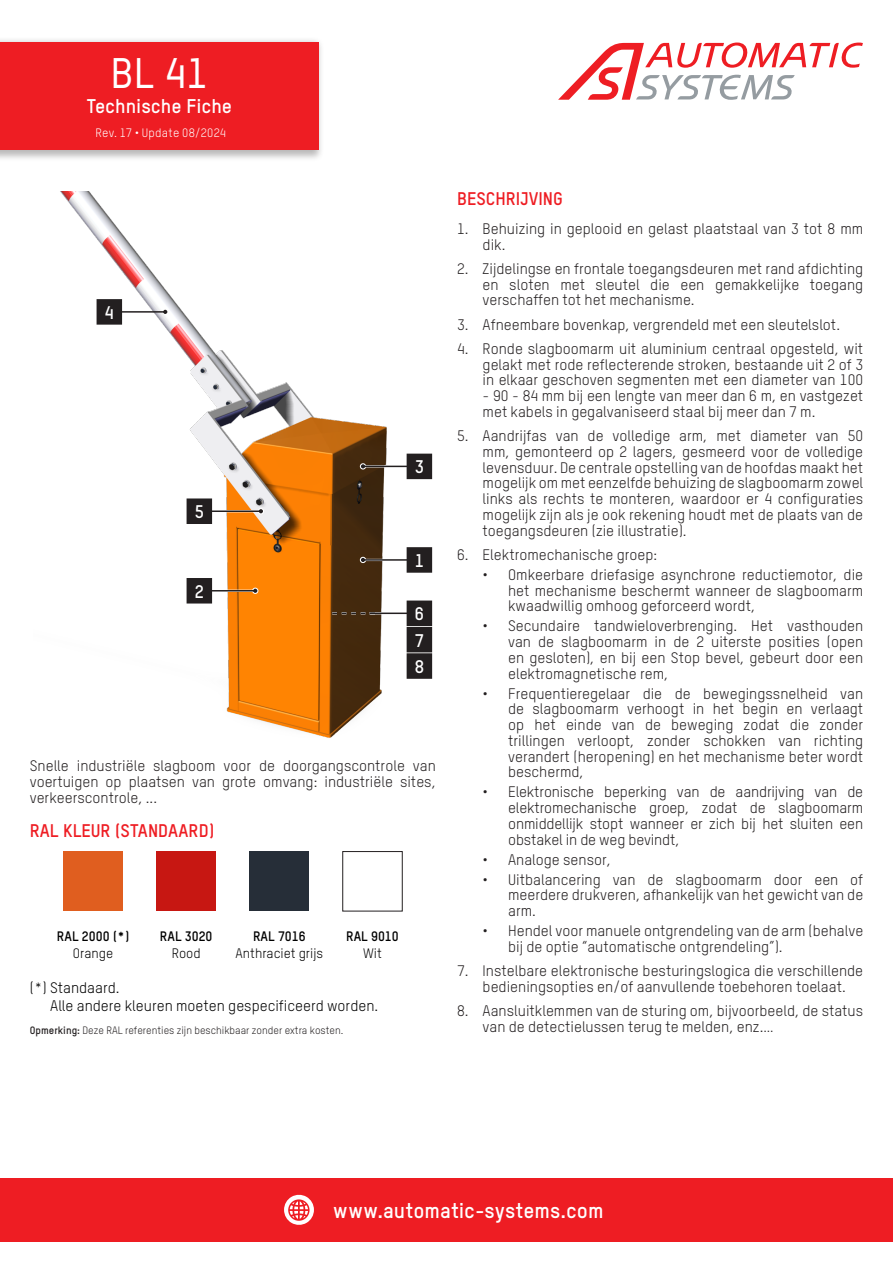
<style>
.page{position:relative;width:893px;height:1263px;background:#fff}
.page>*{position:absolute;margin:0;border:0;box-sizing:border-box;transform-origin:0 0}
.t1{font:500 42px "Oxfam TSTARPRO";color:#fff}
.t2{font:700 21px "Oxfam TSTARPRO";letter-spacing:.005em;color:#fff}
.t3{font:700 19.5px "Oxfam TSTARPRO";color:#fff}
.Titre_1{font:700 18px "Oxfam TSTARPRO";color:#ee1d23}
.bodytexte{font:700 18px "Oxfam TSTARPRO";color:#fff}
.bodytexte-2{font:15px/15.8px "Oxfam TSTARPRO";color:#231f20;text-align:justify}
.t4{font:15px/18px "Oxfam TSTARPRO";color:#000}
.t5{font:700 13.5px "Oxfam TSTARPRO";color:#000}
.t6{font:13.5px "Oxfam TSTARPRO";color:#000}
.t7{font:12px "Oxfam TSTARPRO";letter-spacing:.02em;color:#fff}
.Info{font:10.5px "Oxfam TSTARPRO";color:#231f20}
.s1{font-weight:700}
</style>
<div class="page">
<img style="left:60px;top:191px;width:335px;height:547px">
<hr style="left:363px;top:465px;width:55px;height:2px;background:#fff">
<hr style="left:363px;top:466px;width:56px;height:1px;background:#231f20">
<svg style="left:360px;top:463px;width:6px;height:6px"></svg>
<svg style="left:407px;top:454px;width:25px;height:25px"></svg>
<hr style="left:363px;top:559px;width:56px;height:2px;background:#231f20">
<svg style="left:360px;top:557px;width:6px;height:6px"></svg>
<svg style="left:407px;top:547px;width:25px;height:26px"></svg>
<hr style="left:109px;top:311px;width:56px;height:2px;background:#231f20">
<svg style="left:163px;top:310px;width:4px;height:4px"></svg>
<svg style="left:97px;top:299px;width:25px;height:26px"></svg>
<hr style="left:200px;top:590px;width:55px;height:2px;background:#fff">
<hr style="left:199px;top:590px;width:56px;height:1px;background:#231f20">
<svg style="left:252px;top:588px;width:6px;height:6px"></svg>
<svg style="left:187px;top:578px;width:25px;height:25px"></svg>
<hr style="left:199px;top:510px;width:62px;height:2px;background:#231f20">
<svg style="left:258px;top:508px;width:6px;height:6px"></svg>
<svg style="left:187px;top:498px;width:25px;height:26px"></svg>
<hr style="left:369px;top:612px;width:40px;height:2px;background:#231f20">
<svg style="left:332px;top:612px;width:43px;height:2px"></svg>
<div style="left:407px;top:600px;width:25px;height:79px;background:#231f20"></div>
<div style="left:63px;top:851px;width:60px;height:60px;background:#e05e1f"></div>
<div style="left:156px;top:851px;width:60px;height:60px;background:#c71712"></div>
<div style="left:250px;top:851px;width:59px;height:60px;background:#262e38"></div>
<div style="left:0;top:37px;width:325px;height:125px;background:#444141;opacity:.37"></div>
<div style="left:0;top:43px;width:319px;height:107px;background:#ee1d23"></div>
<svg style="left:558px;top:43px;width:305px;height:57px"></svg>
<div style="left:0;top:1178px;width:893px;height:64px;background:#ee1d23"></div>
<svg style="left:284px;top:1194px;width:30px;height:31px"></svg>
<h1 class="t1" style="left:111px;top:48px;width:99px">BL 41</h1>
<h3 class="t3" style="left:87px;top:94px;width:147px">Technische Fiche</h3>
<p class="t7" style="left:95px;top:126px;width:132px">Rev. 17 • Update 08/2024</p>
<p class="bodytexte" style="left:105px;top:301px;width:11px">4</p>
<p class="bodytexte" style="left:195px;top:501px;width:11px">5</p>
<p class="bodytexte" style="left:195px;top:580px;width:11px">2</p>
<p class="bodytexte" style="left:415px;top:456px;width:11px">3</p>
<p class="bodytexte" style="left:415px;top:549px;width:11px">1</p>
<p class="bodytexte" style="left:415px;top:603px;width:11px">6</p>
<p class="bodytexte" style="left:415px;top:629px;width:11px">7</p>
<p class="bodytexte" style="left:415px;top:656px;width:11px">8</p>
<p class="bodytexte-2" style="left:30px;top:758px;width:408px">Snelle industriële slagboom voor de doorgangscontrole van voertuigen op plaatsen van grote omvang: industriële sites, verkeerscontrole, ...</p>
<p class="Titre_1" style="left:30px;top:820px;width:186px">RAL KLEUR (STANDAARD)</p>
<p class="t5" style="left:57px;top:927px;width:74px">RAL 2000 (*)</p>
<p class="t5" style="left:160px;top:927px;width:54px">RAL 3020</p>
<p class="t5" style="left:253px;top:927px;width:54px">RAL 7016</p>
<p class="t5" style="left:346px;top:927px;width:54px">RAL 9010</p>
<p class="t6" style="left:73px;top:945px;width:42px">Orange</p>
<p class="t6" style="left:172px;top:945px;width:30px">Rood</p>
<p class="t6" style="left:236px;top:945px;width:89px">Anthraciet grijs</p>
<p class="t6" style="left:363px;top:945px;width:20px">Wit</p>
<p class="t4" style="left:50px;top:978px;width:330px;text-indent:-20px">(*) Standaard.<br>Alle andere kleuren moeten gespecificeerd worden.</p>
<p class="Info" style="left:30px;top:1023px;width:315px"><span class="s1">Opmerking:</span> Deze RAL referenties zijn beschikbaar zonder extra kosten.</p>
<p class="Titre_1" style="left:457px;top:188px;width:107px">BESCHRIJVING</p>
<p class="bodytexte-2" style="left:483px;top:220px;width:382px;text-indent:-26px">1. Behuizing in geplooid en gelast plaatstaal van 3 tot 8 mm dik.</p>
<p class="bodytexte-2" style="left:483px;top:260px;width:382px;text-indent:-26px">2. Zijdelingse en frontale toegangsdeuren met rand afdichting en sloten met sleutel die een gemakkelijke toegang verschaffen tot het mechanisme.</p>
<p class="bodytexte-2" style="left:457px;top:316px;width:384px">3. Afneembare bovenkap, vergrendeld met een sleutelslot.</p>
<p class="bodytexte-2" style="left:483px;top:340px;width:382px;text-indent:-26px">4. Ronde slagboomarm uit aluminium centraal opgesteld, wit gelakt met rode reflecterende stroken, bestaande uit 2 of 3 in elkaar geschoven segmenten met een diameter van 100</p>
<p class="bodytexte-2" style="left:483px;top:388px;width:382px">- 90 - 84 mm bij een lengte van meer dan 6 m, en vastgezet met kabels in gegalvaniseerd staal bij meer dan 7 m.</p>
<p class="bodytexte-2" style="left:483px;top:428px;width:382px;text-indent:-26px">5. Aandrijfas van de volledige arm, met diameter van 50 mm, gemonteerd op 2 lagers, gesmeerd voor de volledige levensduur. De centrale opstelling van de hoofdas maakt het mogelijk om met eenzelfde behuizing de slagboomarm zowel links als rechts te monteren, waardoor er 4 configuraties mogelijk zijn als je ook rekening houdt met de plaats van de toegangsdeuren (zie illustratie).</p>
<p class="bodytexte-2" style="left:457px;top:546px;width:202px">6. Elektromechanische groep:</p>
<p class="bodytexte-2" style="left:508px;top:566px;width:357px;text-indent:-26px">• Omkeerbare driefasige asynchrone reductiemotor, die het mechanisme beschermt wanneer de slagboomarm kwaadwillig omhoog geforceerd wordt,</p>
<p class="bodytexte-2" style="left:508px;top:618px;width:357px;text-indent:-26px">• Secundaire tandwieloverbrenging. Het vasthouden van de slagboomarm in de 2 uiterste posities (open en gesloten), en bij een Stop bevel, gebeurt door een elektromagnetische rem,</p>
<p class="bodytexte-2" style="left:508px;top:685px;width:357px;text-indent:-26px">• Frequentieregelaar die de bewegingssnelheid van de slagboomarm verhoogt in het begin en verlaagt op het einde van de beweging zodat die zonder trillingen verloopt, zonder schokken van richting verandert (heropening) en het mechanisme beter wordt beschermd,</p>
<p class="bodytexte-2" style="left:508px;top:784px;width:357px;text-indent:-26px">• Elektronische beperking van de aandrijving van de elektromechanische groep, zodat de slagboomarm onmiddellijk stopt wanneer er zich bij het sluiten een obstakel in de weg bevindt,</p>
<p class="bodytexte-2" style="left:483px;top:851px;width:130px">• Analoge sensor,</p>
<p class="bodytexte-2" style="left:508px;top:871px;width:357px;text-indent:-26px">• Uitbalancering van de slagboomarm door een of meerdere drukveren, afhankelijk van het gewicht van de arm.</p>
<p class="bodytexte-2" style="left:508px;top:923px;width:357px;text-indent:-26px">• Hendel voor manuele ontgrendeling van de arm (behalve bij de optie “automatische ontgrendeling”).</p>
<p class="bodytexte-2" style="left:457px;top:963px;width:408px;text-align:center">7. Instelbare elektronische besturingslogica die verschillende bedieningsopties en/of aanvullende toebehoren toelaat.</p>
<p class="bodytexte-2" style="left:483px;top:1003px;width:382px;text-indent:-26px">8. Aansluitklemmen van de sturing om, bijvoorbeeld, de status van de detectielussen terug te melden, enz.…</p>
<h2 class="t2" style="left:333px;top:1198px;width:272px">www.automatic-systems.com</h2>
</div>
